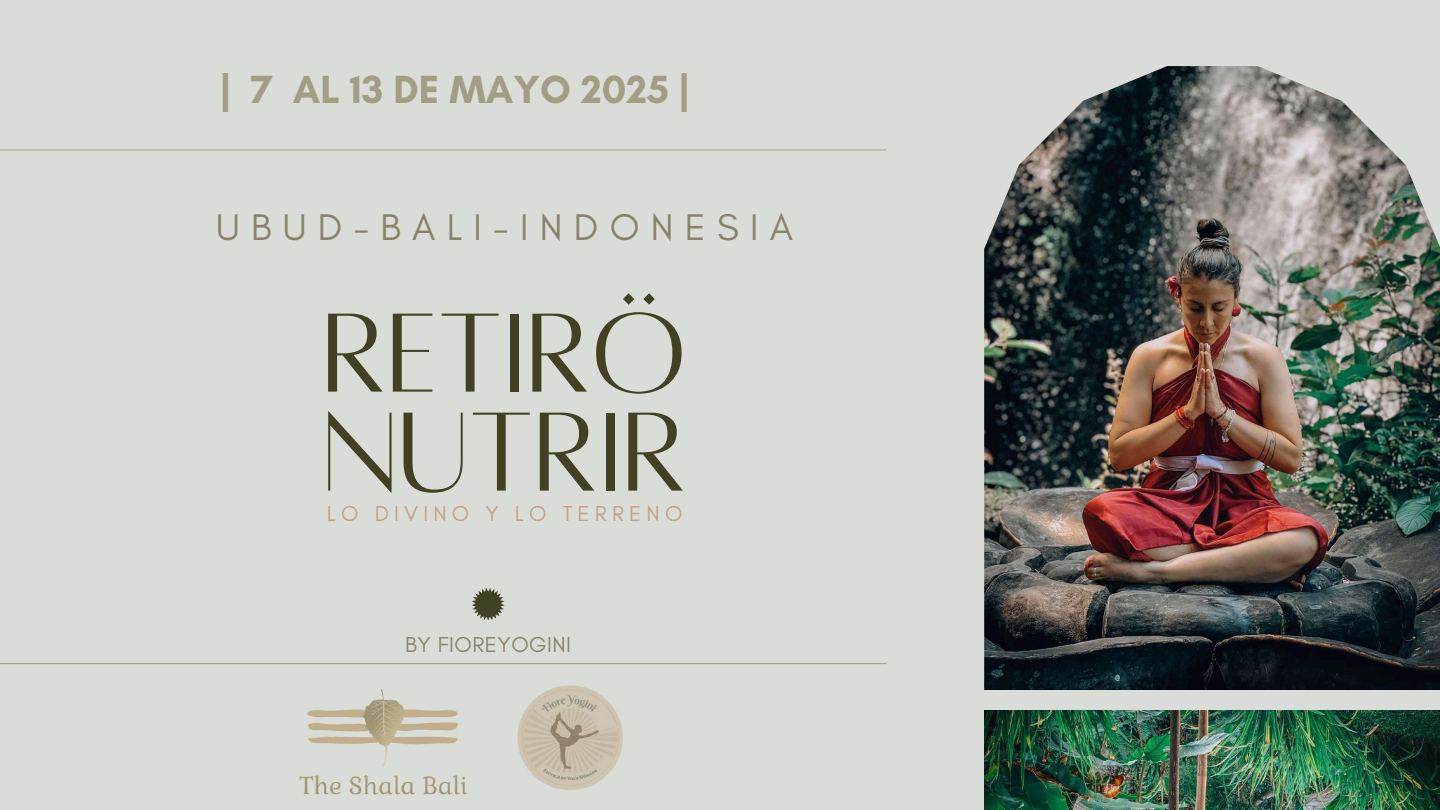
<style>
.page{position:relative;width:1440px;height:810px;background:#daddd7}
.page>*{position:absolute;margin:0;border:0;box-sizing:border-box;transform-origin:0 0}
.t1{font:124px/99px "Alta regular";color:#414224}
.t2{font:700 40px "Glacial Indifference";color:#a29e85}
.t3{font:37.8px "Glacial Indifference";letter-spacing:.3em;color:#87836b}
.t4{font:22px "Glacial Indifference";letter-spacing:.235em;color:#c69f86}
.t5{font:22px "Glacial Indifference";letter-spacing:.02em;color:#87836b}
</style>
<div class="page">
<img style="left:984px;top:66px;width:456px;height:624px">
<hr style="left:0;top:663px;width:886px;height:1px;background:#a29e85">
<hr style="left:0;top:150px;width:886px;height:1px;background:#a29e85">
<svg style="left:472px;top:588px;width:33px;height:33px"></svg>
<img style="left:299px;top:688px;width:168px;height:107px">
<img style="left:517px;top:685px;width:106px;height:105px">
<img style="left:984px;top:710px;width:455px;height:100px">
<p class="t2" style="left:220px;top:65px;width:471px">| 7 AL 13 DE MAYO 2025 |</p>
<p class="t3" style="left:216px;top:204px;width:578px">UBUD-BALI-INDONESIA</p>
<h1 class="t1" style="left:322px;top:305px;width:366px">RETIRÖ<br>NUTRIR</h1>
<p class="t4" style="left:327px;top:500px;width:357px">LO DIVINO Y LO TERRENO</p>
<p class="t5" style="left:405px;top:631px;width:167px">BY FIOREYOGINI</p>
</div>
